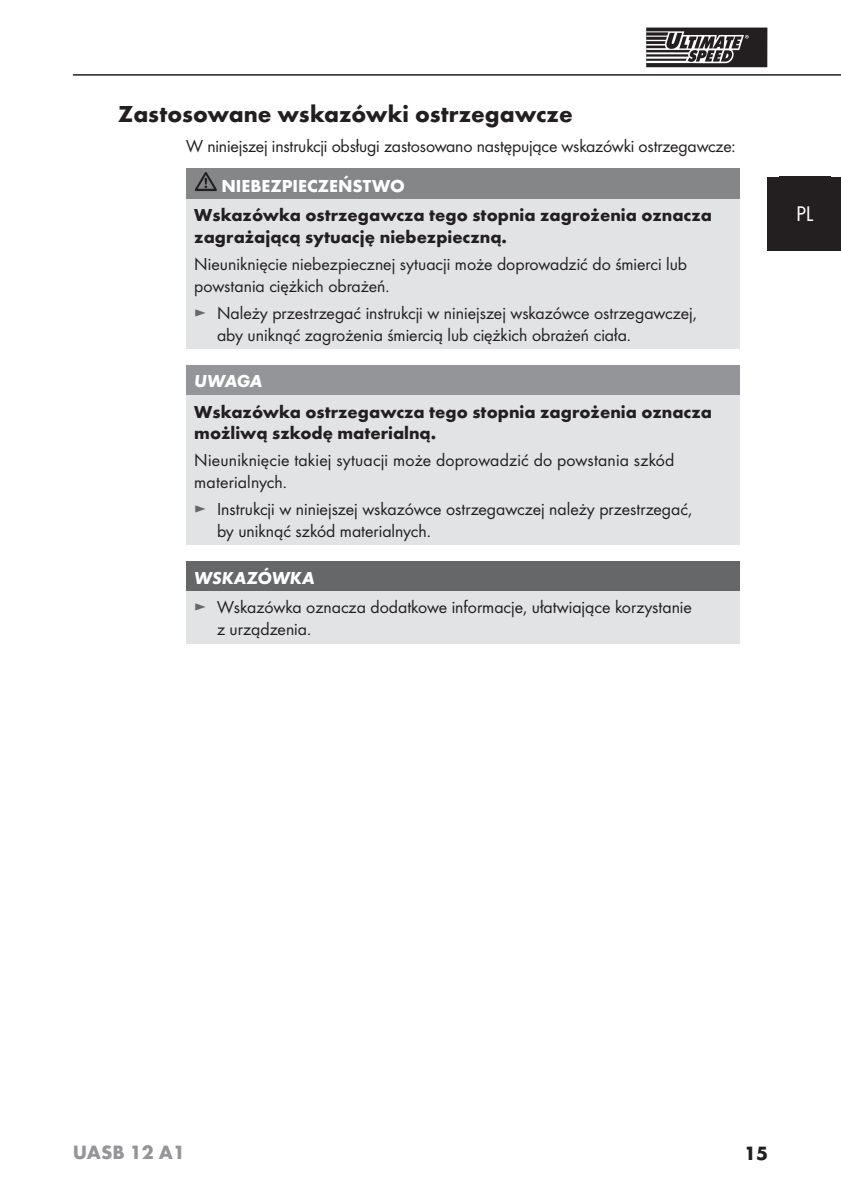
<style>
.page{position:relative;width:841px;height:1193px;background:#fff}
.page>*{position:absolute;margin:0;border:0;box-sizing:border-box;transform-origin:0 0}
.t1{font:700 24px "Futura";color:#231f20}
.t2{font:22px "Futura Boo";color:#fff}
.t3{font:700 20px "Futura";color:#939598}
.t4{font:700 20px "Futura";color:#231f20}
.t5{font:18px/21.6px "Futura Boo";color:#231f20}
.t6{font:700 18px/21.6px "Futura";color:#231f20}
.t7{font:700 18px "Futura";color:#fff}
.t8{font:italic 700 18px "Futura";letter-spacing:-.005em;color:#fff}
.s1{color:#656769}
</style>
<div class="page">
<hr style="left:73px;top:74px;width:768px;height:2px;background:#231f20">
<div style="left:768px;top:177px;width:73px;height:74px;background:#231f20"></div>
<div style="left:646px;top:28px;width:121px;height:39px;background:#231f20"></div>
<svg style="left:646px;top:31px;width:102px;height:32px"></svg>
<div style="left:186px;top:169px;width:553px;height:30px;background:#848688"></div>
<div style="left:186px;top:199px;width:553px;height:150px;background:#e2e3e4"></div>
<svg style="left:195px;top:172px;width:22px;height:19px"></svg>
<div style="left:186px;top:365px;width:553px;height:30px;background:#939598"></div>
<div style="left:186px;top:395px;width:553px;height:150px;background:#e2e3e4"></div>
<div style="left:186px;top:561px;width:554px;height:31px;background:#656769"></div>
<div style="left:186px;top:592px;width:554px;height:52px;background:#e2e3e4"></div>
<h1 class="t1" style="left:118px;top:105px;width:456px">Zastosowane wskazówki ostrzegawcze</h1>
<p class="t5" style="left:186px;top:136px;width:551px">W niniejszej instrukcji obsługi zastosowano następujące wskazówki ostrzegawcze:</p>
<p class="t7" style="left:221px;top:178px;width:185px">NIEBEZPIECZEŃSTWO</p>
<p class="t6" style="left:194px;top:206px;width:519px">Wskazówka ostrzegawcza tego stopnia zagrożenia oznacza zagrażającą sytuację niebezpieczną.</p>
<p class="t5" style="left:194px;top:254px;width:494px">Nieuniknięcie niebezpiecznej sytuacji może doprowadzić do śmierci lub powstania ciężkich obrażeń.</p>
<p class="t5" style="left:217px;top:303px;width:481px;text-indent:-23px"><span class="s1">►</span> Należy przestrzegać instrukcji w niniejszej wskazówce ostrzegawczej, aby uniknąć zagrożenia śmiercią lub ciężkich obrażeń ciała.</p>
<p class="t8" style="left:194px;top:375px;width:70px">UWAGA</p>
<p class="t6" style="left:194px;top:402px;width:519px">Wskazówka ostrzegawcza tego stopnia zagrożenia oznacza możliwą szkodę materialną.</p>
<p class="t5" style="left:194px;top:451px;width:481px">Nieuniknięcie takiej sytuacji może doprowadzić do powstania szkód materialnych.</p>
<p class="t5" style="left:217px;top:499px;width:477px;text-indent:-23px"><span class="s1">►</span> Instrukcji w niniejszej wskazówce ostrzegawczej należy przestrzegać, by uniknąć szkód materialnych.</p>
<p class="t8" style="left:194px;top:572px;width:122px">WSKAZÓWKA</p>
<p class="t5" style="left:217px;top:597px;width:476px;text-indent:-23px"><span class="s1">►</span> Wskazówka oznacza dodatkowe informacje, ułatwiające korzystanie z urządzenia.</p>
<p class="t2" style="left:796px;top:203px;width:19px">PL</p>
<p class="t3" style="left:73px;top:1144px;width:114px">UASB 12 A1</p>
<p class="t4" style="left:744px;top:1145px;width:25px">15</p>
</div>
